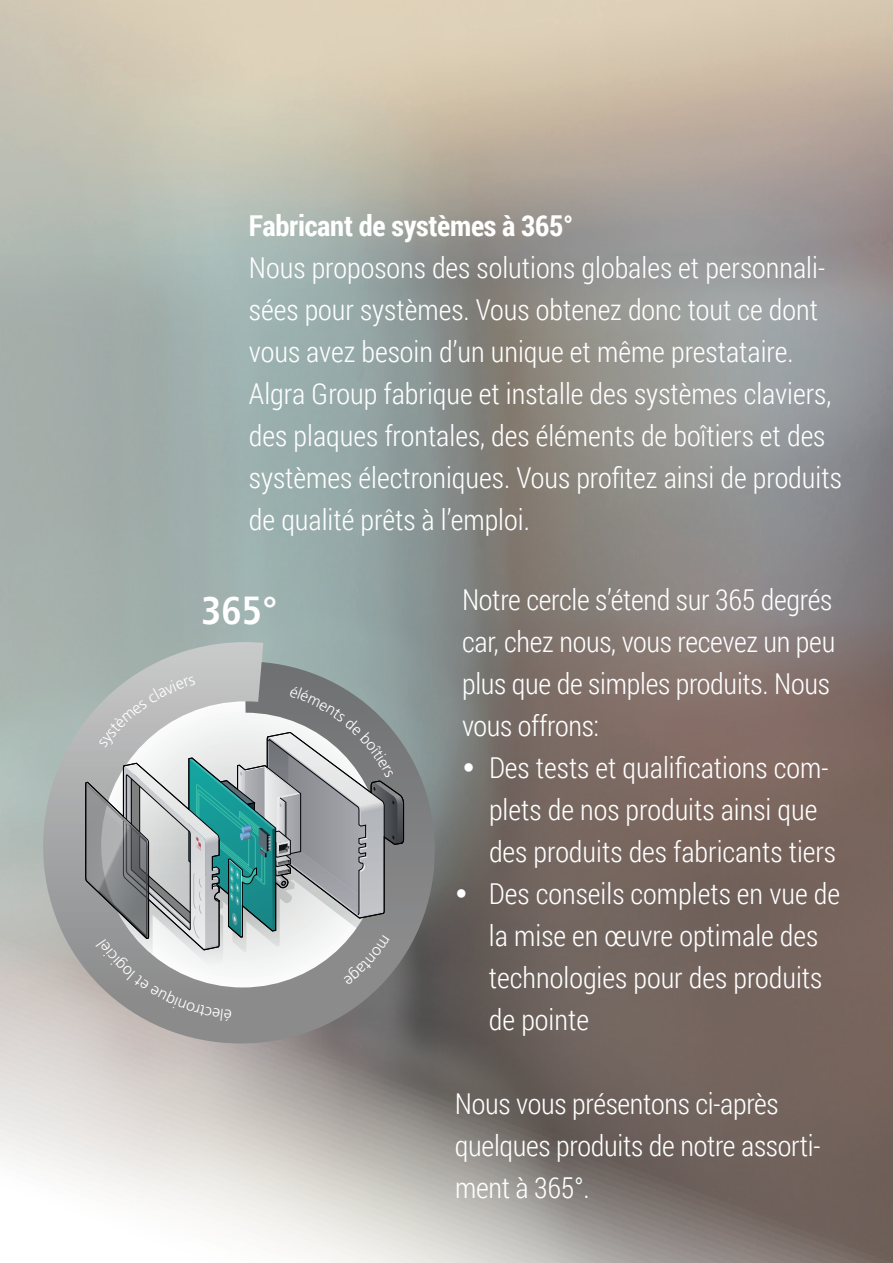
<style>
.page{position:relative;width:893px;height:1263px;background:#fff}
.page>*{position:absolute;margin:0;border:0;box-sizing:border-box;transform-origin:0 0}
.t1{font:700 condensed 39px "Frutiger LT";color:#fff}
.t2{font:300 28.8px/42px "Roboto Condensed";color:#fff}
.t3{font:700 28.8px "Roboto Condensed";letter-spacing:-.01em;color:#fff}
</style>
<div class="page">
<img style="left:0;top:0;width:893px;height:1263px">
<svg style="left:263px;top:661px;width:172px;height:382px"></svg>
<svg style="left:43px;top:642px;width:220px;height:401px"></svg>
<svg style="left:464px;top:763px;width:9px;height:9px"></svg>
<svg style="left:457px;top:889px;width:9px;height:9px"></svg>
<svg style="left:86px;top:676px;width:318px;height:345px"></svg>
<p class="t3" style="left:249px;top:206px;width:326px">Fabricant de systèmes à 365°</p>
<p class="t2" style="left:249px;top:246px;width:594px">Nous proposons des solutions globales et personnali&shy;sées pour systèmes. Vous obtenez donc tout ce dont vous avez besoin d’un unique et même prestataire.<br>Algra Group fabrique et installe des systèmes claviers, des plaques frontales, des éléments de boîtiers et des systèmes électroniques. Vous profitez ainsi de produits de qualité prêts à l’emploi.</p>
<h1 class="t1" style="left:201px;top:588px;width:78px">365°</h1>
<p class="t2" style="left:462px;top:578px;width:375px">Notre cercle s’étend sur 365 degrés car, chez nous, vous recevez un peu plus que de simples produits. Nous vous offrons:</p>
<p class="t2" style="left:489px;top:746px;width:353px">Des tests et qualifications com&shy;plets de nos produits ainsi que des produits des fabricants tiers<br>Des conseils complets en vue de la mise en œuvre optimale des technologies pour des produits de pointe</p>
<p class="t2" style="left:455px;top:1082px;width:367px">Nous vous présentons ci-après quelques produits de notre assorti&shy;ment à 365°.</p>
</div>
